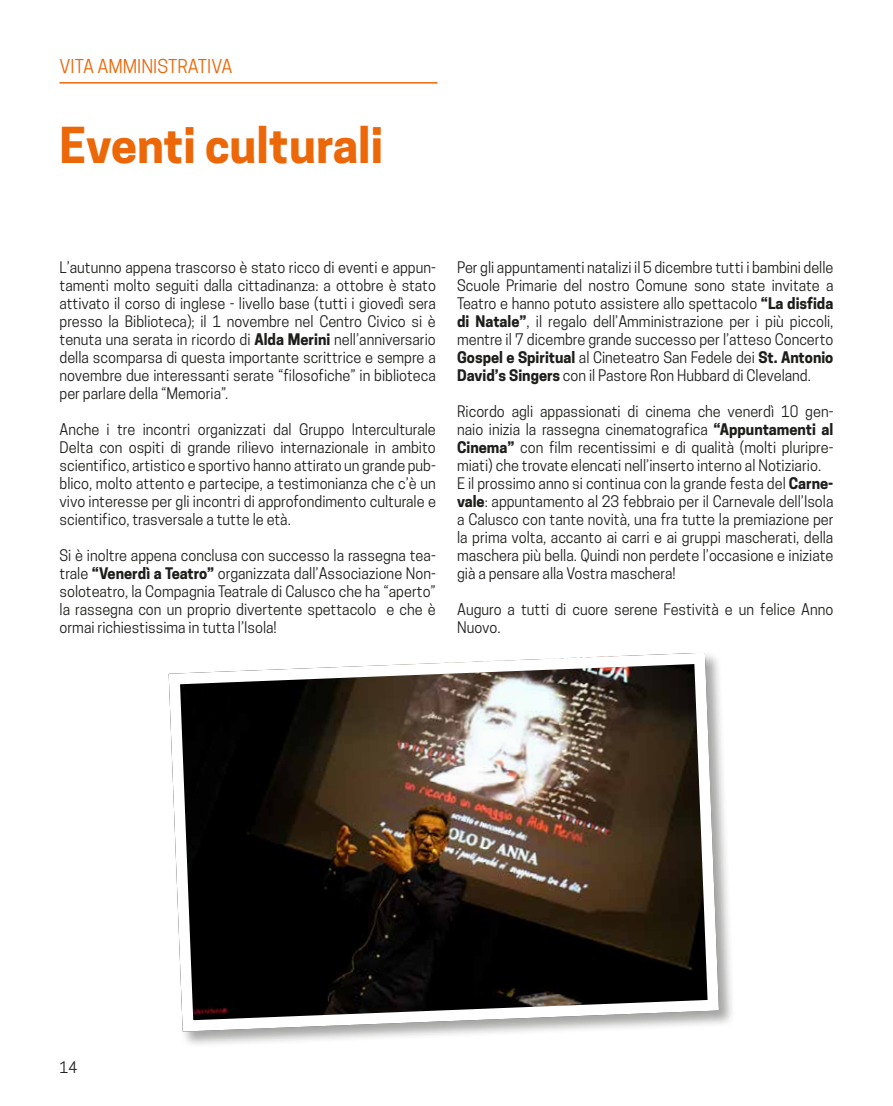
<style>
.page{position:relative;width:893px;height:1106px;background:#fff}
.page>*{position:absolute;margin:0;border:0;box-sizing:border-box;transform-origin:0 0}
.t1{font:700 46.5px "Cooper Hewitt";color:#ec6708}
.t2{font:18px "Cooper Hewitt";color:#ec6708}
.t3{font:15px/18px "Cooper Hewitt";color:#1d1d1b;text-align:justify}
.s1{font-weight:700}
</style>
<div class="page">
<hr style="left:60px;top:82px;width:377px;height:2px;background:#ec6708">
<div style="left:167px;top:651px;width:568px;height:396px;background:#1d1d1b;opacity:.4"></div>
<svg style="left:167px;top:651px;width:558px;height:386px"></svg>
<p class="t2" style="left:60px;top:56px;width:174px">VITA AMMINISTRATIVA</p>
<h1 class="t1" style="left:60px;top:117px;width:325px">Eventi culturali</h1>
<p class="t3" style="left:60px;top:258px;width:378px">L’autunno appena trascorso è stato ricco di eventi e appun&shy;tamenti molto seguiti dalla cittadinanza: a ottobre è stato attivato il corso di inglese - livello base (tutti i giovedì sera presso la Biblioteca); il 1 novembre nel Centro Civico si è tenuta una serata in ricordo di <span class="s1">Alda Merini</span> nell’anniversario della scomparsa di questa importante scrittrice e sempre a novembre due interessanti serate “filosofiche” in biblioteca per parlare della “Memoria”.</p>
<p class="t3" style="left:60px;top:420px;width:378px">Anche i tre incontri organizzati dal Gruppo Interculturale Delta con ospiti di grande rilievo internazionale in ambito scientifico, artistico e sportivo hanno attirato un grande pub&shy;blico, molto attento e partecipe, a testimonianza che c’è un vivo interesse per gli incontri di approfondimento culturale e scientifico, trasversale a tutte le età.</p>
<p class="t3" style="left:60px;top:546px;width:378px">Si è inoltre appena conclusa con successo la rassegna tea&shy;trale <span class="s1">“Venerdì a Teatro”</span> organizzata dall’Associazione Non&shy;soloteatro, la Compagnia Teatrale di Calusco che ha “aperto” la rassegna con un proprio divertente spettacolo e che è ormai richiestissima in tutta l’Isola!</p>
<p class="t3" style="left:457px;top:258px;width:378px">Per gli appuntamenti natalizi il 5 dicembre tutti i bambini delle Scuole Primarie del nostro Comune sono state invitate a Teatro e hanno potuto assistere allo spettacolo <span class="s1">“La disfida di Natale”</span>, il regalo dell’Amministrazione per i più piccoli, mentre il 7 dicembre grande successo per l’atteso Concerto <span class="s1">Gospel e Spiritual</span> al Cineteatro San Fedele dei <span class="s1">St. Antonio David’s Singers</span> con il Pastore Ron Hubbard di Cleveland.</p>
<p class="t3" style="left:457px;top:402px;width:378px;text-align:left">Ricordo agli appassionati di cinema che venerdì 10 gen&shy;naio inizia la rassegna cinematografica <span class="s1">“Appuntamenti al Cinema”</span> con film recentissimi e di qualità (molti pluripre&shy;miati) che trovate elencati nell’inserto interno al Notiziario.<br>E il prossimo anno si continua con la grande festa del <span class="s1">Carne&shy;vale</span>: appuntamento al 23 febbraio per il Carnevale dell’Isola a Calusco con tante novità, una fra tutte la premiazione per la prima volta, accanto ai carri e ai gruppi mascherati, della maschera più bella. Quindi non perdete l’occasione e iniziate già a pensare alla Vostra maschera!</p>
<p class="t3" style="left:457px;top:600px;width:378px">Auguro a tutti di cuore serene Festività e un felice Anno<br>Nuovo.</p>
<p class="t3" style="left:60px;top:1058px;width:19px">14</p>
</div>
